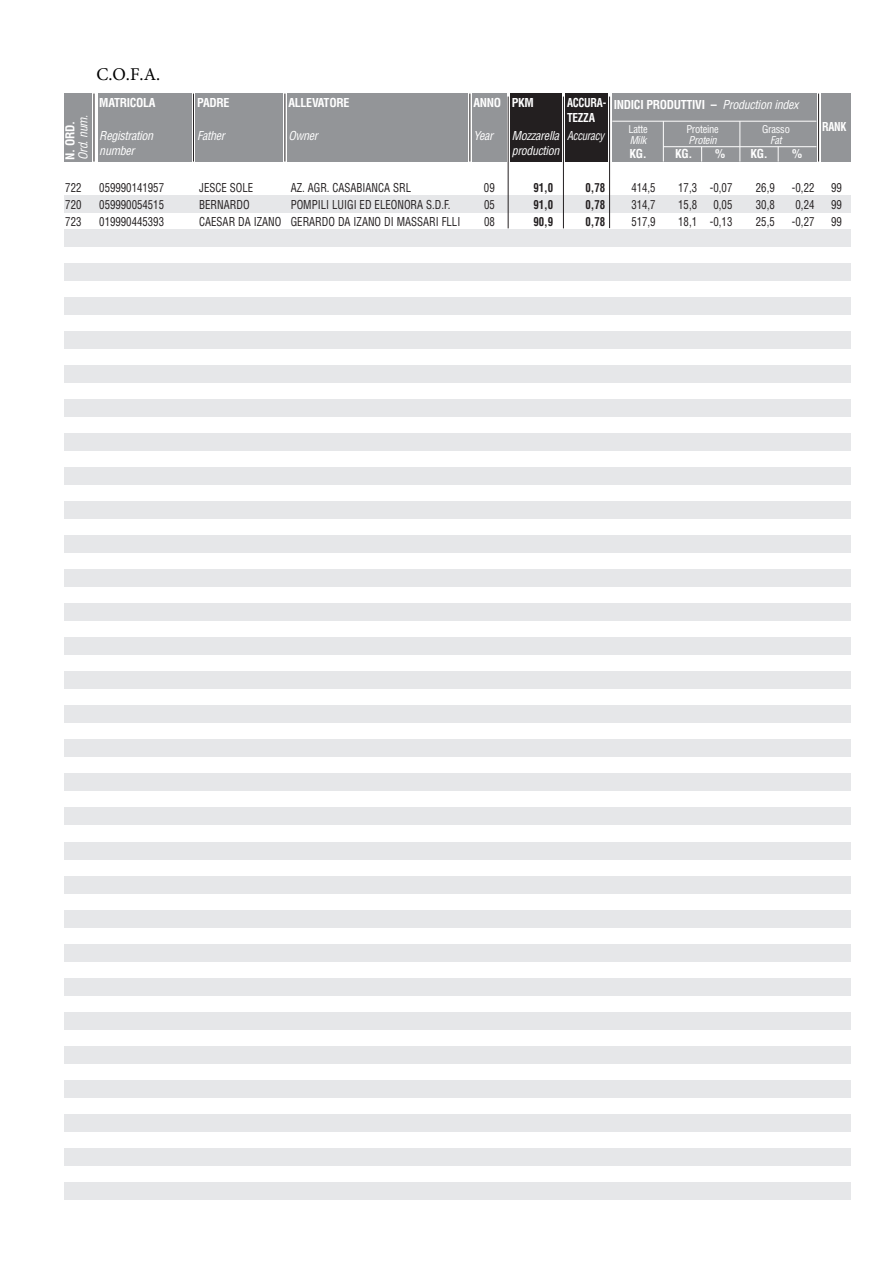
<style>
.page{position:relative;width:893px;height:1263px;background:#fff}
.page>*{position:absolute;margin:0;border:0;box-sizing:border-box;transform-origin:0 0}
.t1{font:18px "Minion Pro";color:#000}
.t2{font:condensed 12px "Helvetica";color:#231f20;scale:.9 1}
.t3{font:700 condensed 12px "Helvetica";letter-spacing:-.025em;color:#fff}
.t4{font:italic condensed 12px/14.4px "Helvetica";letter-spacing:-.025em;color:#fff}
.t5{font:700 condensed 12px "Helvetica";color:#231f20;scale:.9 1}
.t6{font:700 condensed 12px/14.4px "Helvetica";letter-spacing:-.025em;color:#fff;scale:.9 1}
.t7{font:italic condensed 12px "Helvetica";letter-spacing:-.025em;color:#fff;scale:.9 1}
.t8{font:condensed 10.5px "Helvetica";letter-spacing:-.025em;color:#fff}
.t9{font:italic condensed 10.5px "Helvetica";letter-spacing:-.025em;color:#fff}
.s1{font-weight:400;font-style:italic}
</style>
<div class="page">
<div style="left:612px;top:94px;width:204px;height:68px;background:#939598"></div>
<div style="left:64px;top:196px;width:786px;height:17px;background:#e6e7e9"></div>
<div style="left:64px;top:230px;width:786px;height:17px;background:#e6e7e9"></div>
<div style="left:64px;top:264px;width:786px;height:17px;background:#e6e7e9"></div>
<div style="left:64px;top:298px;width:786px;height:17px;background:#e6e7e9"></div>
<div style="left:64px;top:332px;width:786px;height:17px;background:#e6e7e9"></div>
<div style="left:64px;top:366px;width:786px;height:17px;background:#e6e7e9"></div>
<div style="left:64px;top:400px;width:786px;height:17px;background:#e6e7e9"></div>
<div style="left:64px;top:434px;width:786px;height:17px;background:#e6e7e9"></div>
<div style="left:64px;top:468px;width:786px;height:17px;background:#e6e7e9"></div>
<div style="left:64px;top:502px;width:786px;height:17px;background:#e6e7e9"></div>
<div style="left:64px;top:536px;width:786px;height:17px;background:#e6e7e9"></div>
<div style="left:64px;top:570px;width:786px;height:17px;background:#e6e7e9"></div>
<div style="left:64px;top:604px;width:786px;height:17px;background:#e6e7e9"></div>
<div style="left:64px;top:638px;width:786px;height:17px;background:#e6e7e9"></div>
<div style="left:64px;top:672px;width:786px;height:17px;background:#e6e7e9"></div>
<div style="left:64px;top:706px;width:786px;height:17px;background:#e6e7e9"></div>
<div style="left:64px;top:740px;width:786px;height:17px;background:#e6e7e9"></div>
<div style="left:64px;top:774px;width:786px;height:17px;background:#e6e7e9"></div>
<div style="left:64px;top:808px;width:786px;height:17px;background:#e6e7e9"></div>
<div style="left:64px;top:842px;width:786px;height:17px;background:#e6e7e9"></div>
<div style="left:64px;top:876px;width:786px;height:17px;background:#e6e7e9"></div>
<div style="left:64px;top:910px;width:786px;height:17px;background:#e6e7e9"></div>
<div style="left:64px;top:944px;width:786px;height:17px;background:#e6e7e9"></div>
<div style="left:64px;top:978px;width:786px;height:17px;background:#e6e7e9"></div>
<div style="left:64px;top:1012px;width:786px;height:17px;background:#e6e7e9"></div>
<div style="left:64px;top:1046px;width:786px;height:17px;background:#e6e7e9"></div>
<div style="left:64px;top:1080px;width:786px;height:17px;background:#e6e7e9"></div>
<div style="left:64px;top:1114px;width:786px;height:17px;background:#e6e7e9"></div>
<div style="left:64px;top:1148px;width:786px;height:17px;background:#e6e7e9"></div>
<div style="left:64px;top:1182px;width:786px;height:17px;background:#e6e7e9"></div>
<div style="left:64px;top:94px;width:27px;height:68px;background:#939598"></div>
<div style="left:98px;top:94px;width:93px;height:68px;background:#939598"></div>
<div style="left:196px;top:94px;width:87px;height:68px;background:#939598"></div>
<div style="left:287px;top:94px;width:181px;height:68px;background:#939598"></div>
<div style="left:472px;top:94px;width:34px;height:68px;background:#939598"></div>
<div style="left:566px;top:94px;width:42px;height:68px;background:#231f20"></div>
<div style="left:821px;top:94px;width:29px;height:68px;background:#939598"></div>
<hr style="left:612px;top:121px;width:204px;height:1px;background:#fff">
<hr style="left:663px;top:146px;width:77px;height:1px;background:#fff">
<hr style="left:663px;top:121px;width:1px;height:41px;background:#fff">
<hr style="left:740px;top:121px;width:1px;height:41px;background:#fff">
<svg style="left:701px;top:147px;width:1px;height:15px"></svg>
<hr style="left:740px;top:146px;width:76px;height:1px;background:#fff">
<svg style="left:778px;top:147px;width:1px;height:15px"></svg>
<hr style="left:94px;top:94px;width:1px;height:68px;background:#231f20">
<hr style="left:285px;top:94px;width:1px;height:68px;background:#231f20">
<hr style="left:193px;top:94px;width:1px;height:68px;background:#231f20">
<hr style="left:470px;top:94px;width:1px;height:68px;background:#231f20">
<hr style="left:508px;top:97px;width:1px;height:131px;background:#231f20">
<hr style="left:563px;top:97px;width:1px;height:131px;background:#231f20">
<hr style="left:818px;top:94px;width:1px;height:68px;background:#231f20">
<div style="left:510px;top:94px;width:51px;height:68px;background:#231f20"></div>
<hr style="left:609px;top:97px;width:1px;height:131px;background:#231f20">
<p class="t3" style="left:63px;top:160px;width:40px;rotate:-90deg">N. ORD.</p>
<p class="t4" style="left:76px;top:160px;width:47px;rotate:-90deg">Ord. num.</p>
<h1 class="t1" style="left:96px;top:62px;width:65px">C.O.F.A.</h1>
<p class="t3" style="left:99px;top:96px;width:58px">MATRICOLA</p>
<p class="t4" style="left:99px;top:129px;width:55px">Registration number</p>
<p class="t3" style="left:197px;top:96px;width:34px">PADRE</p>
<p class="t4" style="left:197px;top:129px;width:29px">Father</p>
<p class="t3" style="left:289px;top:96px;width:62px">ALLEVATORE</p>
<p class="t4" style="left:289px;top:129px;width:31px">Owner</p>
<p class="t3" style="left:473px;top:96px;width:29px">ANNO</p>
<p class="t4" style="left:473px;top:129px;width:21px">Year</p>
<p class="t6" style="left:567px;top:96px;width:45px">ACCURA-<br>TEZZA</p>
<p class="t7" style="left:567px;top:129px;width:43px">Accuracy</p>
<p class="t3" style="left:512px;top:96px;width:24px">PKM</p>
<p class="t4" style="left:512px;top:129px;width:49px">Mozzarella production</p>
<p class="t3" style="left:614px;top:98px;width:186px">INDICI PRODUTTIVI – <span class="s1">Production index</span></p>
<p class="t8" style="left:628px;top:123px;width:21px">Latte</p>
<p class="t9" style="left:630px;top:134px;width:18px">Milk</p>
<p class="t3" style="left:629px;top:147px;width:19px">KG.</p>
<p class="t8" style="left:762px;top:123px;width:29px">Grasso</p>
<p class="t9" style="left:770px;top:134px;width:13px">Fat</p>
<p class="t8" style="left:686px;top:123px;width:34px">Proteine</p>
<p class="t9" style="left:688px;top:134px;width:30px">Protein</p>
<p class="t3" style="left:675px;top:147px;width:51px">KG. %</p>
<p class="t3" style="left:750px;top:147px;width:53px">KG. %</p>
<p class="t6" style="left:822px;top:120px;width:29px">RANK</p>
<p class="t2" style="left:65px;top:180px;width:19px">722</p>
<p class="t2" style="left:99px;top:180px;width:73px">059990141957</p>
<p class="t2" style="left:199px;top:180px;width:61px">JESCE SOLE</p>
<p class="t2" style="left:291px;top:180px;width:135px">AZ. AGR. CASABIANCA SRL</p>
<p class="t2" style="left:484px;top:180px;width:13px">09</p>
<p class="t5" style="left:533px;top:180px;width:23px">91,0</p>
<p class="t5" style="left:585px;top:180px;width:23px">0,78</p>
<p class="t2" style="left:631px;top:180px;width:29px">414,5</p>
<p class="t2" style="left:678px;top:180px;width:62px">17,3 -0,07</p>
<p class="t2" style="left:756px;top:180px;width:23px">26,9</p>
<p class="t2" style="left:792px;top:180px;width:26px">-0,22</p>
<p class="t2" style="left:831px;top:180px;width:13px">99</p>
<p class="t2" style="left:65px;top:197px;width:19px">720</p>
<p class="t2" style="left:99px;top:197px;width:73px">059990054515</p>
<p class="t2" style="left:199px;top:197px;width:58px">BERNARDO</p>
<p class="t2" style="left:291px;top:197px;width:179px">POMPILI LUIGI ED ELEONORA S.D.F.</p>
<p class="t2" style="left:484px;top:197px;width:14px">05</p>
<p class="t5" style="left:533px;top:197px;width:23px">91,0</p>
<p class="t5" style="left:585px;top:197px;width:23px">0,78</p>
<p class="t2" style="left:631px;top:197px;width:29px">314,7</p>
<p class="t2" style="left:678px;top:197px;width:23px">15,8</p>
<p class="t2" style="left:713px;top:197px;width:23px">0,05</p>
<p class="t2" style="left:756px;top:197px;width:22px">30,8</p>
<p class="t2" style="left:796px;top:197px;width:22px">0,24</p>
<p class="t2" style="left:831px;top:197px;width:14px">99</p>
<p class="t2" style="left:65px;top:214px;width:19px">723</p>
<p class="t2" style="left:99px;top:214px;width:73px">019990445393</p>
<p class="t2" style="left:199px;top:214px;width:292px">CAESAR DA IZANO GERARDO DA IZANO DI MASSARI FLLI</p>
<p class="t2" style="left:484px;top:214px;width:14px">08</p>
<p class="t5" style="left:533px;top:214px;width:23px">90,9</p>
<p class="t5" style="left:585px;top:214px;width:23px">0,78</p>
<p class="t2" style="left:631px;top:214px;width:29px">517,9</p>
<p class="t2" style="left:678px;top:214px;width:62px">18,1 -0,13</p>
<p class="t2" style="left:756px;top:214px;width:23px">25,5</p>
<p class="t2" style="left:792px;top:214px;width:26px">-0,27</p>
<p class="t2" style="left:831px;top:214px;width:13px">99</p>
</div>
